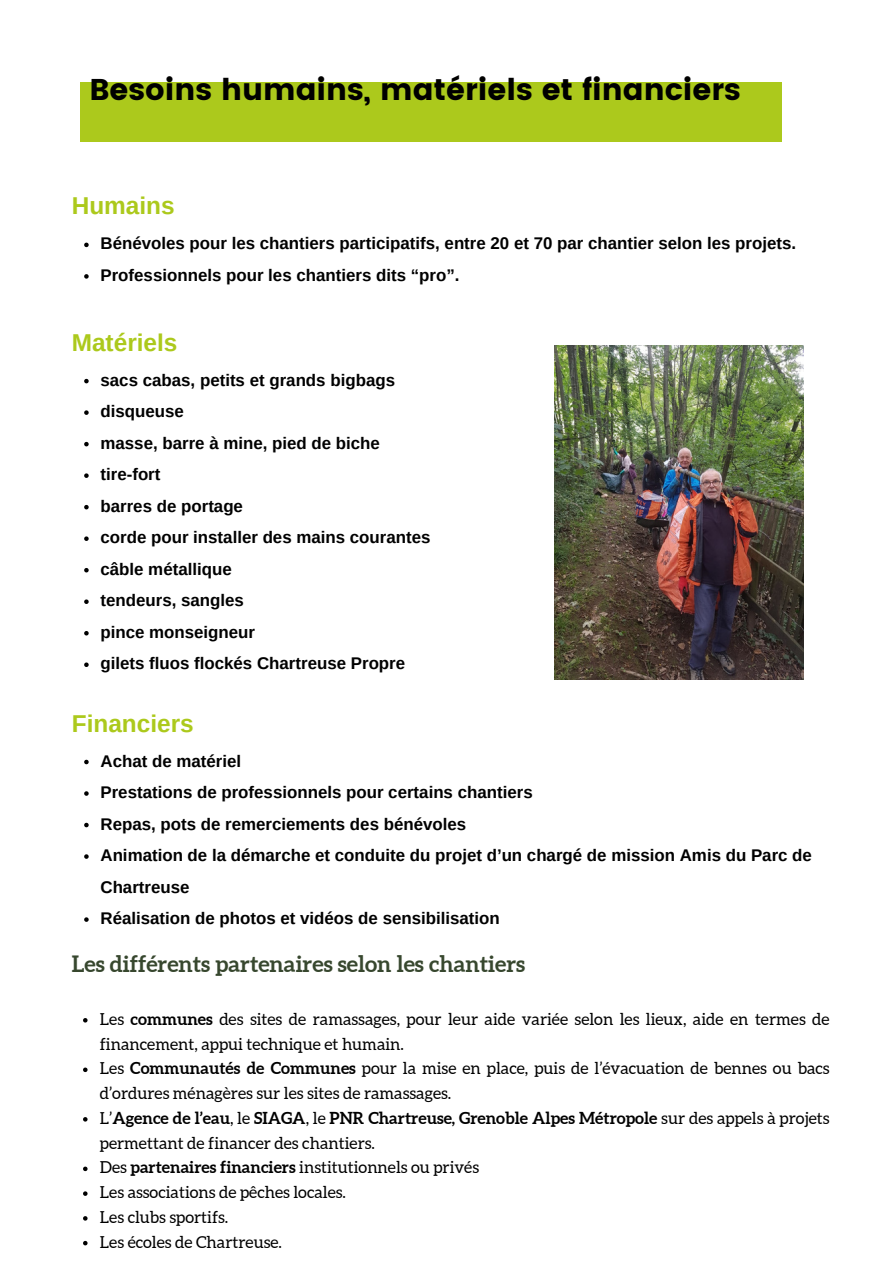
<style>
.page{position:relative;width:894px;height:1264px;background:#fff}
.page>*{position:absolute;margin:0;border:0;box-sizing:border-box;transform-origin:0 0}
.t1{font:30px "Poppins";color:#000}
.t2{font:700 24.3px "Arimo";color:#acc91c}
.t3{font:700 22.5px "Aleo";color:#37472e}
.t4{font:700 16.8px/31.5px "Arimo";color:#000}
.t5{font:16.5px/24.8px "Aleo";color:#000}
.s1{font-weight:700}
</style>
<div class="page">
<div style="left:81px;top:83px;width:700px;height:59px;background:#acc91c"></div>
<img style="left:554px;top:345px;width:249px;height:334px">
<svg style="left:83px;top:1018px;width:4px;height:4px"></svg>
<svg style="left:83px;top:1067px;width:4px;height:5px"></svg>
<svg style="left:83px;top:1117px;width:4px;height:4px"></svg>
<svg style="left:83px;top:1166px;width:4px;height:5px"></svg>
<svg style="left:83px;top:1191px;width:4px;height:4px"></svg>
<svg style="left:83px;top:1216px;width:4px;height:4px"></svg>
<svg style="left:83px;top:1240px;width:4px;height:5px"></svg>
<svg style="left:84px;top:379px;width:5px;height:4px"></svg>
<svg style="left:84px;top:410px;width:5px;height:5px"></svg>
<svg style="left:84px;top:442px;width:5px;height:4px"></svg>
<svg style="left:84px;top:473px;width:5px;height:5px"></svg>
<svg style="left:84px;top:505px;width:5px;height:4px"></svg>
<svg style="left:84px;top:536px;width:5px;height:5px"></svg>
<svg style="left:84px;top:568px;width:5px;height:4px"></svg>
<svg style="left:84px;top:599px;width:5px;height:5px"></svg>
<svg style="left:84px;top:631px;width:5px;height:4px"></svg>
<svg style="left:84px;top:662px;width:5px;height:5px"></svg>
<svg style="left:84px;top:243px;width:5px;height:4px"></svg>
<svg style="left:84px;top:274px;width:5px;height:5px"></svg>
<svg style="left:84px;top:759px;width:5px;height:5px"></svg>
<svg style="left:84px;top:791px;width:5px;height:4px"></svg>
<svg style="left:84px;top:822px;width:5px;height:5px"></svg>
<svg style="left:84px;top:854px;width:5px;height:4px"></svg>
<svg style="left:84px;top:917px;width:5px;height:4px"></svg>
<p class="t1" style="left:89px;top:72px;width:652px">Besoins humains, matériels et financiers</p>
<p class="t2" style="left:72px;top:192px;width:104px">Humains</p>
<h2 class="t4" style="left:100px;top:228px;width:697px">Bénévoles pour les chantiers participatifs, entre 20 et 70 par chantier selon les projets.</h2>
<p class="t4" style="left:100px;top:259px;width:360px">Professionnels pour les chantiers dits “pro”.</p>
<p class="t2" style="left:72px;top:329px;width:107px">Matériels</p>
<p class="t4" style="left:100px;top:364px;width:296px">sacs cabas, petits et grands bigbags</p>
<p class="t4" style="left:100px;top:395px;width:85px">disqueuse</p>
<p class="t4" style="left:100px;top:427px;width:281px">masse, barre à mine, pied de biche</p>
<p class="t4" style="left:100px;top:458px;width:61px">tire-fort</p>
<p class="t4" style="left:100px;top:490px;width:144px">barres de portage</p>
<p class="t4" style="left:100px;top:521px;width:331px">corde pour installer des mains courantes</p>
<p class="t4" style="left:100px;top:553px;width:133px">câble métallique</p>
<p class="t4" style="left:100px;top:584px;width:145px">tendeurs, sangles</p>
<p class="t4" style="left:100px;top:616px;width:156px">pince monseigneur</p>
<p class="t4" style="left:100px;top:647px;width:306px">gilets fluos flockés Chartreuse Propre</p>
<p class="t2" style="left:72px;top:709px;width:123px">Financiers</p>
<p class="t4" style="left:100px;top:745px;width:142px">Achat de matériel</p>
<p class="t4" style="left:100px;top:776px;width:433px">Prestations de professionnels pour certains chantiers</p>
<p class="t4" style="left:100px;top:808px;width:367px">Repas, pots de remerciements des bénévoles</p>
<p class="t4" style="left:100px;top:839px;width:712px">Animation de la démarche et conduite du projet d’un chargé de mission Amis du Parc de<br>Chartreuse</p>
<p class="t4" style="left:100px;top:902px;width:401px">Réalisation de photos et vidéos de sensibilisation</p>
<p class="t3" style="left:72px;top:950px;width:455px">Les différents partenaires selon les chantiers</p>
<p class="t5" style="left:100px;top:1006px;width:731px">Les <span class="s1">communes</span> des sites de ramassages, pour leur aide variée selon les lieux, aide en termes de financement, appui technique et humain.</p>
<p class="t5" style="left:100px;top:1056px;width:731px">Les <span class="s1">Communautés de Communes</span> pour la mise en place, puis de l’évacuation de bennes ou bacs d’ordures ménagères sur les sites de ramassages.</p>
<p class="t5" style="left:100px;top:1105px;width:731px">L’<span class="s1">Agence de l’eau</span>, le <span class="s1">SIAGA</span>, le <span class="s1">PNR Chartreuse, Grenoble Alpes Métropole</span> sur des appels à projets permettant de financer des chantiers.</p>
<p class="t5" style="left:100px;top:1155px;width:380px">Des <span class="s1">partenaires financiers</span> institutionnels ou privés</p>
<p class="t5" style="left:100px;top:1179px;width:248px">Les associations de pêches locales.</p>
<p class="t5" style="left:100px;top:1204px;width:130px">Les clubs sportifs.</p>
<p class="t5" style="left:100px;top:1229px;width:184px">Les écoles de Chartreuse.</p>
</div>
